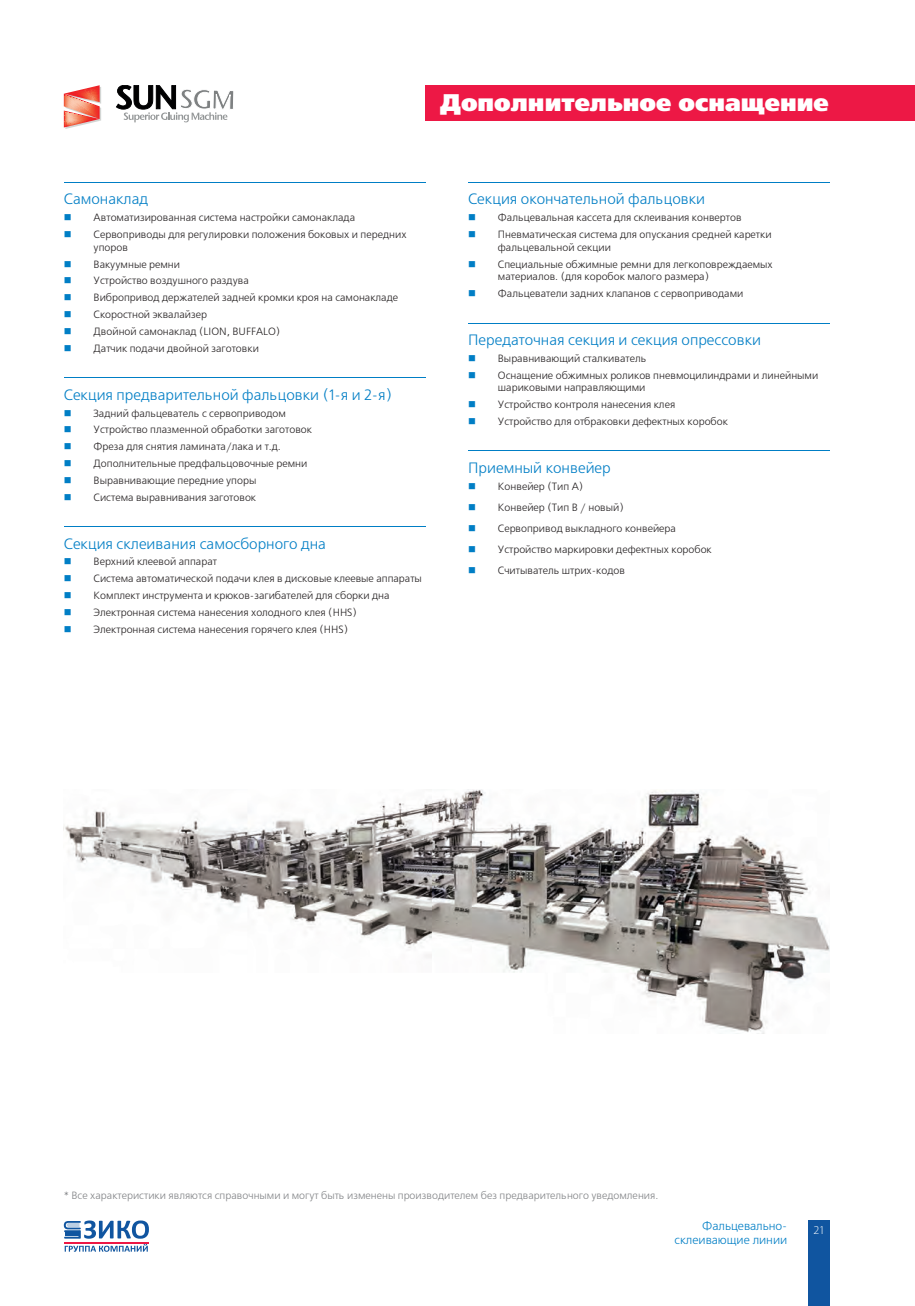
<style>
.page{position:relative;width:915px;height:1306px;background:#fff}
.page>*{position:absolute;margin:0;border:0;box-sizing:border-box;transform-origin:0 0}
.t1{font:24px "Free Set Black C";color:#fff}
.t2{font:15px "Free Set C";color:#007ec5}
.t3{font:12px "Free Set Light C";color:#007ec5}
.t4{font:300 12px "Myriad Pro";color:#fff}
.t5{font:10.5px/16.8px "Free Set C";color:#231f20}
.t6{font:10.5px "Free Set C";color:#808285}
</style>
<div class="page">
<div style="left:808px;top:1220px;width:21px;height:85px;background:#1055a0"></div>
<svg style="left:64px;top:1220px;width:85px;height:31px"></svg>
<hr style="left:65px;top:1242px;width:84px;height:1px;background:#ed1845">
<svg style="left:116px;top:85px;width:118px;height:37px"></svg>
<svg style="left:64px;top:85px;width:37px;height:44px"></svg>
<hr style="left:64px;top:182px;width:361px;height:1px;background:#007ec5">
<hr style="left:64px;top:377px;width:361px;height:1px;background:#007ec5">
<hr style="left:64px;top:526px;width:361px;height:1px;background:#007ec5">
<hr style="left:468px;top:182px;width:361px;height:1px;background:#007ec5">
<hr style="left:468px;top:323px;width:361px;height:1px;background:#007ec5">
<hr style="left:468px;top:450px;width:361px;height:1px;background:#007ec5">
<div style="left:425px;top:85px;width:489px;height:36px;background:#ed1845"></div>
<img style="left:64px;top:789px;width:765px;height:244px">
<h1 class="t1" style="left:439px;top:89px;width:390px">Дополнительное оснащение</h1>
<h2 class="t2" style="left:64px;top:191px;width:86px">Самонаклад</h2>
<p class="t5" style="left:94px;top:210px;width:314px">Автоматизированная система настройки самонаклада<br>Сервоприводы для регулировки положения боковых и передних</p>
<p class="t5" style="left:94px;top:239px;width:306px">упоров<br>Вакуумные ремни<br>Устройство воздушного раздува<br>Вибропривод держателей задней кромки кроя на самонакладе<br>Скоростной эквалайзер<br>Двойной самонаклад (LION, BUFFALO)<br>Датчик подачи двойной заготовки</p>
<h2 class="t2" style="left:64px;top:386px;width:329px">Секция предварительной фальцовки (1-я и 2-я)</h2>
<p class="t5" style="left:94px;top:405px;width:220px">Задний фальцеватель с сервоприводом Устройство плазменной обработки заготовок Фреза для снятия ламината/лака и т.д.<br>Дополнительные предфальцовочные ремни Выравнивающие передние упоры<br>Система выравнивания заготовок</p>
<h2 class="t2" style="left:64px;top:535px;width:264px">Секция склеивания самосборного дна</h2>
<p class="t5" style="left:94px;top:554px;width:330px">Верхний клеевой аппарат<br>Система автоматической подачи клея в дисковые клеевые аппараты Комплект инструмента и крюков-загибателей для сборки дна Электронная система нанесения холодного клея (HHS)<br>Электронная система нанесения горячего клея (HHS)</p>
<h2 class="t2" style="left:468px;top:191px;width:238px">Секция окончательной фальцовки</h2>
<p class="t5" style="left:497px;top:210px;width:275px">Фальцевальная кассета для склеивания конвертов<br>Пневматическая система для опускания средней каретки</p>
<p class="t5" style="left:497px;top:239px;width:276px">фальцевальной секции<br>Специальные обжимные ремни для легкоповреждаемых</p>
<p class="t5" style="left:497px;top:269px;width:247px">материалов. (для коробок малого размера)<br>Фальцеватели задних клапанов с сервоприводами</p>
<h2 class="t2" style="left:468px;top:332px;width:294px">Передаточная секция и секция опрессовки</h2>
<p class="t5" style="left:497px;top:350px;width:322px">Выравнивающий сталкиватель<br>Оснащение обжимных роликов пневмоцилиндрами и линейными</p>
<p class="t5" style="left:497px;top:379px;width:231px">шариковыми направляющими<br>Устройство контроля нанесения клея<br>Устройство для отбраковки дефектных коробок</p>
<h2 class="t2" style="left:468px;top:459px;width:144px">Приемный конвейер</h2>
<p class="t5" style="left:497px;top:476px;width:215px;line-height:21.1px">Конвейер (Тип А)<br>Конвейер (Тип В / новый)<br>Сервопривод выкладного конвейера<br>Устройство маркировки дефектных коробок<br>Считыватель штрих-кодов</p>
<p class="t6" style="left:64px;top:1189px;width:595px">* Все характеристики являются справочными и могут быть изменены производителем без предварительного уведомления.</p>
<p class="t3" style="left:701px;top:1218px;width:87px">Фальцевально-</p>
<p class="t4" style="left:813px;top:1222px;width:13px">21</p>
<p class="t3" style="left:674px;top:1233px;width:114px">склеивающие линии</p>
</div>
